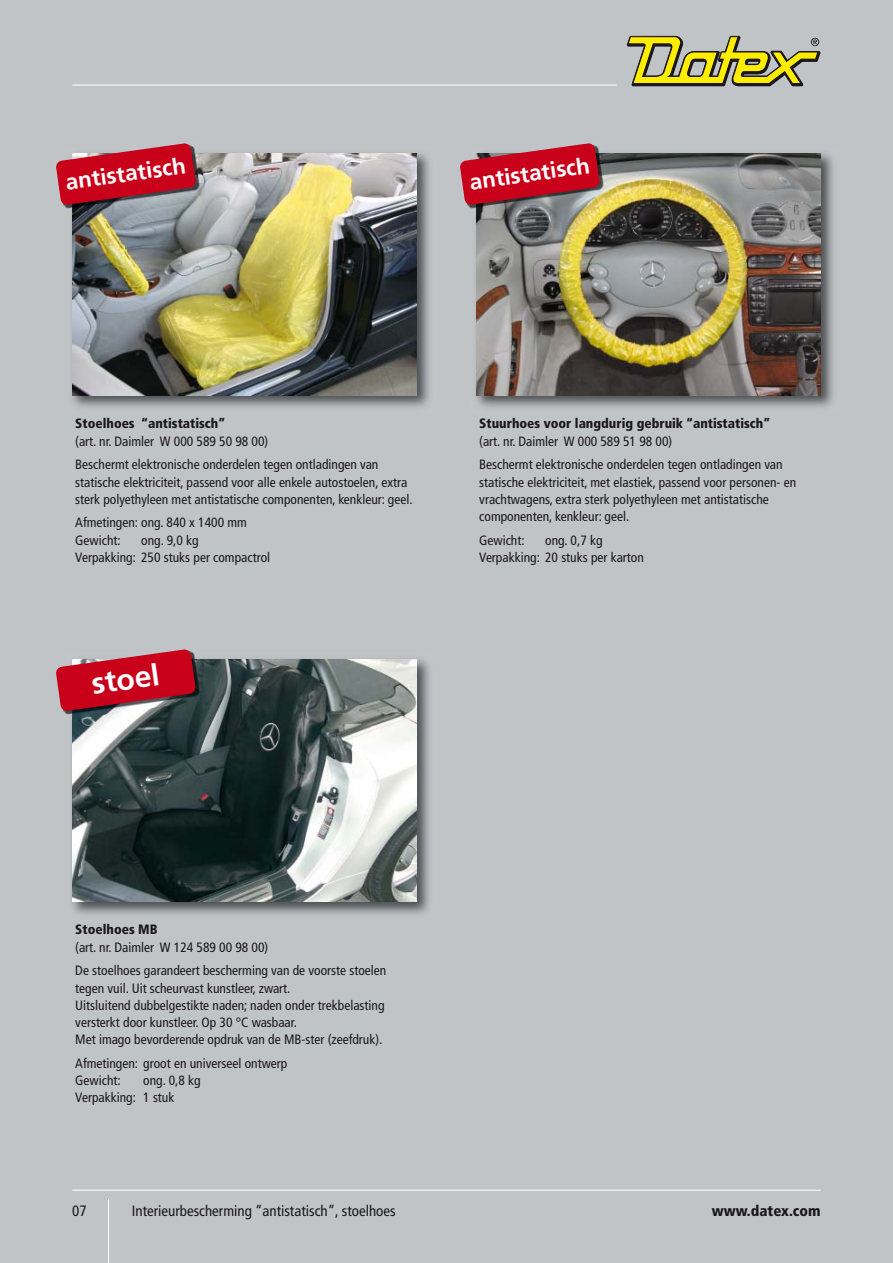
<style>
.page{position:relative;width:893px;height:1263px;background:#c1c4c7}
.page>*{position:absolute;margin:0;border:0;box-sizing:border-box;transform-origin:0 0}
.t1{font:700 30px "Frutiger";color:#fff}
.t2{font:700 22.5px "Frutiger";color:#fff}
.t3{font:condensed 15px "Frutiger";color:#1a171c}
.t4{font:900 condensed 15px "Frutiger";color:#1a171c}
.t5{font:condensed 13.5px/17.2px "Frutiger";color:#1a171c}
.t6{font:900 condensed 13.5px "Frutiger";color:#1a171c}
</style>
<div class="page">
<hr style="left:72px;top:85px;width:545px;height:1px;background:#fff">
<svg style="left:627px;top:36px;width:193px;height:50px"></svg>
<hr style="left:72px;top:1190px;width:749px;height:1px;background:#fff">
<hr style="left:108px;top:1199px;width:1px;height:64px;background:#fff">
<img style="left:72px;top:153px;width:358px;height:255px">
<img style="left:72px;top:153px;width:345px;height:242px">
<img style="left:476px;top:153px;width:358px;height:255px">
<img style="left:476px;top:153px;width:345px;height:242px">
<img style="left:63px;top:205px;width:9px;height:4px">
<img style="left:72px;top:153px;width:134px;height:60px">
<svg style="left:56px;top:143px;width:140px;height:62px"></svg>
<img style="left:467px;top:205px;width:9px;height:4px">
<img style="left:476px;top:153px;width:134px;height:60px">
<svg style="left:460px;top:143px;width:140px;height:62px"></svg>
<img style="left:72px;top:659px;width:358px;height:256px">
<img style="left:72px;top:659px;width:345px;height:242px">
<img style="left:63px;top:711px;width:9px;height:4px">
<img style="left:72px;top:659px;width:134px;height:60px">
<svg style="left:56px;top:649px;width:140px;height:62px;background:#b82e41"></svg>
<h2 class="t2" style="left:64px;top:173px;width:123px;rotate:-8deg">antistatisch</h2>
<h2 class="t2" style="left:468px;top:173px;width:123px;rotate:-8deg">antistatisch</h2>
<p class="t6" style="left:75px;top:418px;width:152px">Stoelhoes “antistatisch”</p>
<p class="t5" style="left:75px;top:430px;width:305px;line-height:23.7px">(art. nr. Daimler W 000 589 50 98 00)<br>Beschermt elektronische onderdelen tegen ontladingen van</p>
<p class="t5" style="left:75px;top:474px;width:339px">statische elektriciteit, passend voor alle enkele autostoelen, extra sterk polyethyleen met antistatische componenten, kenkleur: geel.</p>
<p class="t5" style="left:75px;top:515px;width:173px">Afmetingen: ong. 840 x 1400 mm<br>Gewicht:</p>
<p class="t5" style="left:75px;top:532px;width:196px;text-align:center">ong. 9,0 kg<br>Verpakking: 250 stuks per compactrol</p>
<h1 class="t1" style="left:90px;top:672px;width:70px;rotate:-8deg">stoel</h1>
<p class="t6" style="left:479px;top:418px;width:293px">Stuurhoes voor langdurig gebruik “antistatisch”</p>
<p class="t5" style="left:479px;top:430px;width:305px;line-height:23.7px">(art. nr. Daimler W 000 589 51 98 00)<br>Beschermt elektronische onderdelen tegen ontladingen van</p>
<p class="t5" style="left:479px;top:474px;width:319px">statische elektriciteit, met elastiek, passend voor personen- en vrachtwagens, extra sterk polyethyleen met antistatische componenten, kenkleur: geel.</p>
<p class="t5" style="left:479px;top:532px;width:47px">Gewicht:</p>
<p class="t5" style="left:479px;top:532px;width:166px;text-indent:66px">ong. 0,7 kg<br>Verpakking: 20 stuks per karton</p>
<p class="t6" style="left:75px;top:924px;width:84px">Stoelhoes MB</p>
<p class="t5" style="left:75px;top:936px;width:313px;line-height:23.7px">(art. nr. Daimler W 124 589 00 98 00)<br>De stoelhoes garandeert bescherming van de voorste stoelen</p>
<p class="t5" style="left:75px;top:980px;width:311px">tegen vuil. Uit scheurvast kunstleer, zwart.<br>Uitsluitend dubbelgestikte naden; naden onder trekbelasting versterkt door kunstleer. Op 30 °C wasbaar.<br>Met imago bevorderende opdruk van de MB-ster (zeefdruk).</p>
<p class="t5" style="left:75px;top:1056px;width:214px">Afmetingen: groot en universeel ontwerp<br>Gewicht:</p>
<p class="t5" style="left:75px;top:1073px;width:127px;text-indent:68px">ong. 0,8 kg<br>Verpakking: 1 stuk</p>
<p class="t3" style="left:72px;top:1204px;width:16px">07</p>
<p class="t3" style="left:132px;top:1204px;width:265px">Interieurbescherming “antistatisch”, stoelhoes</p>
<p class="t4" style="left:712px;top:1204px;width:110px">www.datex.com</p>
</div>
